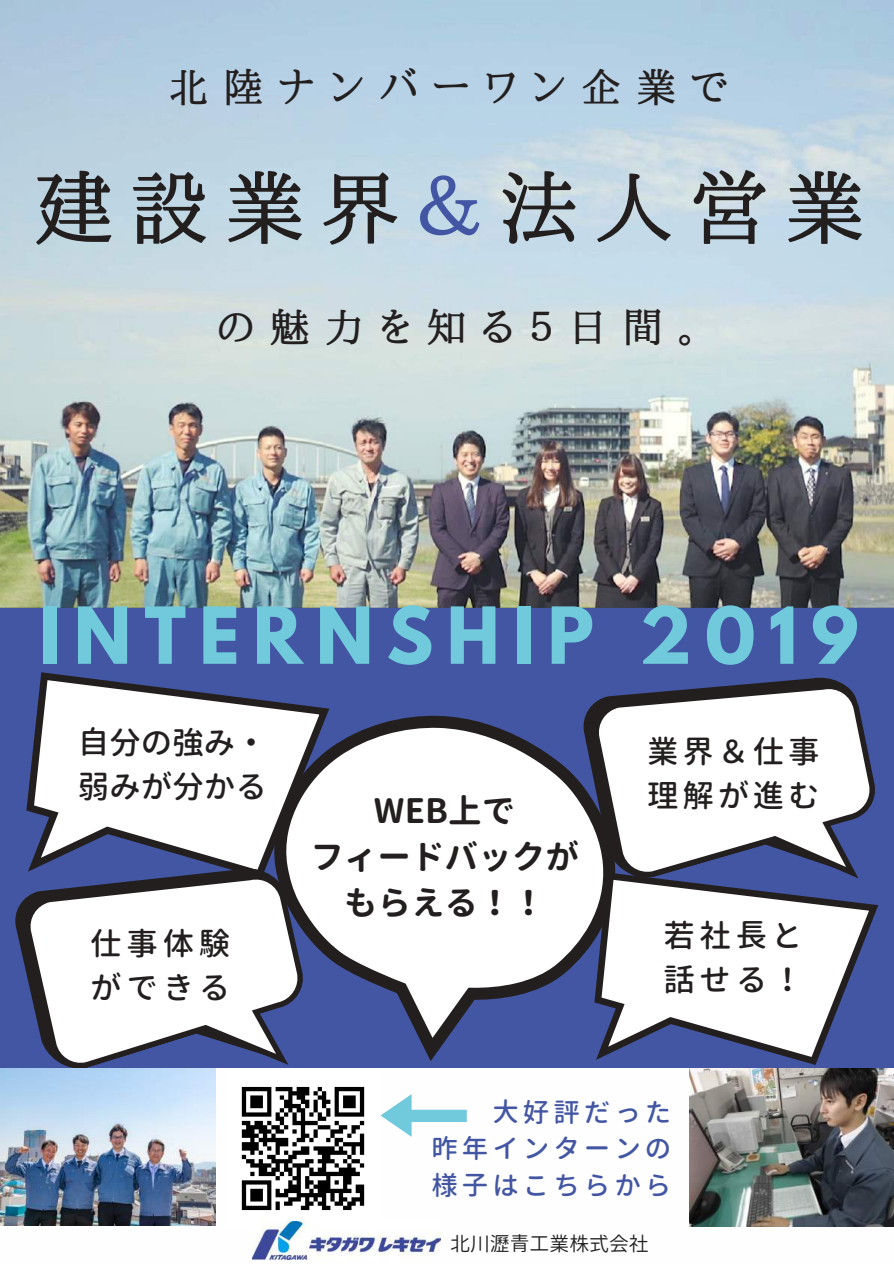
<style>
.page{position:relative;width:894px;height:1264px;background:#fff}
.page>*{position:absolute;margin:0;border:0;box-sizing:border-box;transform-origin:0 0}
.t1{font:500 79.5px "Aozora Mincho";letter-spacing:.2em;color:#231f1f}
.t2{font:700 69.6px "League Spartan";letter-spacing:.19em;color:#71cadc}
.t3{font:500 39.75px "Aozora Mincho";letter-spacing:.38em;color:#231f1f}
.t4{font:700 33.6px/46.2px "Gen Jyuu Gothic";color:#231f1f;text-align:center}
.t5{font:500 31.5px/44px "Gen Jyuu Gothic";letter-spacing:.12em;color:#231f1f}
.t6{font:500 31.5px/44px "Gen Jyuu Gothic";color:#231f1f}
.t7{font:500 31.5px/44px "Gen Jyuu Gothic";letter-spacing:.15em;color:#231f1f}
.t8{font:500 26.55px/36px "Gen Jyuu Gothic";letter-spacing:.15em;color:#4356a3;text-align:justify}
.t9{font:19.8px "Gen Jyuu Gothic";color:#222}
.s1{color:#4356a3}
</style>
<div class="page">
<div style="left:0;top:0;width:893px;height:1263px;background:#4356a3"></div>
<img style="left:0;top:0;width:893px;height:607px">
<svg style="left:665px;top:677px;width:214px;height:229px;background:#d4d6de"></svg>
<svg style="left:26px;top:672px;width:184px;height:167px;background:#d5d7e0"></svg>
<svg style="left:210px;top:691px;width:452px;height:370px;fill:#fff"></svg>
<svg style="left:15px;top:839px;width:304px;height:101px"></svg>
<svg style="left:19px;top:846px;width:302px;height:222px;fill:#fff"></svg>
<svg style="left:557px;top:831px;width:321px;height:234px;fill:#fff"></svg>
<div style="left:0;top:1222px;width:893px;height:41px;background:#fefefe"></div>
<img style="left:688px;top:1068px;width:205px;height:158px">
<div style="left:215px;top:1068px;width:473px;height:158px;background:#fefefe"></div>
<img style="left:241px;top:1086px;width:124px;height:125px">
<svg style="left:380px;top:1094px;width:86px;height:42px"></svg>
<img style="left:0;top:1068px;width:215px;height:157px">
<img style="left:252px;top:1221px;width:188px;height:38px">
<h3 class="t3" style="left:169px;top:67px;width:561px">北陸ナンバーワン企業で</h3>
<h1 class="t1" style="left:34px;top:167px;width:831px">建設業界<span class="s1">＆</span>法人営業</h1>
<h3 class="t3" style="left:217px;top:307px;width:482px">の魅力を知る５日間。</h3>
<h2 class="t2" style="left:39px;top:601px;width:820px">INTERNSHIP 2019</h2>
<p class="t6" style="left:78px;top:720px;width:190px">自分の強み・弱みが分かる</p>
<p class="t7" style="left:90px;top:921px;width:141px">仕事体験ができる</p>
<p class="t4" style="left:310px;top:786px;width:270px">WEB上で<br>フィードバックがもらえる！！</p>
<p class="t5" style="left:647px;top:729px;width:174px">業界＆仕事理解が進む</p>
<p class="t5" style="left:663px;top:913px;width:141px">若社長と話せる！</p>
<p class="t8" style="left:431px;top:1094px;width:241px;text-indent:61px">大好評だった昨年インターンの様子はこちらから</p>
<p class="t9" style="left:450px;top:1229px;width:200px">北川瀝青工業株式会社</p>
</div>
